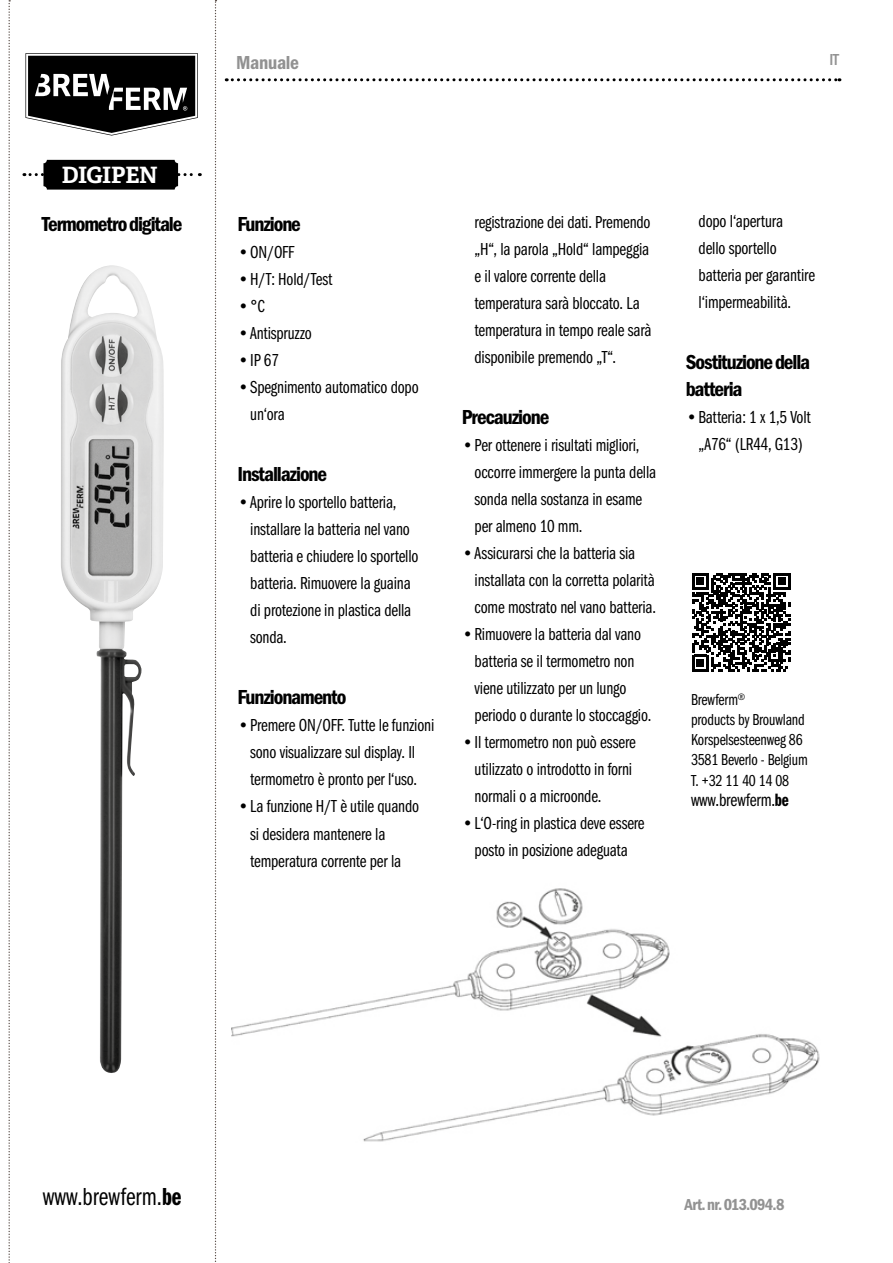
<style>
.page{position:relative;width:893px;height:1263px;background:#fff}
.page>*{position:absolute;margin:0;border:0;box-sizing:border-box;transform-origin:0 0}
.t1{font:25.5px "Franklin Gothic URW Com Boo";color:#000}
.t2{font:700 22.5px "Adelle PE";letter-spacing:-.02em;color:#fff}
.t3{font:21px/27px "Franklin Gothic URW Con Dem";letter-spacing:-.055em;color:#000}
.t4{font:19.5px "Franklin Gothic URW Con Dem";letter-spacing:-.015em;color:#929292}
.t5{font:18.45px "Franklin Gothic URW Com Boo";letter-spacing:-.01em;color:#000}
.t6{font:18px/27px "Franklin Gothic URW Com Boo";letter-spacing:-.01em;color:#000}
.t7{font:16.5px/20.1px "Franklin Gothic URW Com Boo";letter-spacing:-.01em;color:#000}
.t8{font:16.5px "Franklin Gothic URW Con Dem";letter-spacing:-.045em;color:#929292}
.t9{font:500 16.5px "Franklin Gothic URW Con";color:#929292}
.s1{font-family:"Franklin Gothic URW Com Dem"}
</style>
<div class="page">
<svg style="left:24px;top:173px;width:176px;height:3px"></svg>
<div style="left:43px;top:160px;width:135px;height:30px;background:#000;border-radius:3px"></div>
<svg style="left:25px;top:53px;width:173px;height:83px"></svg>
<svg style="left:215px;top:0;width:1px;height:1262px"></svg>
<svg style="left:9px;top:0;width:1px;height:1263px"></svg>
<img style="left:61px;top:265px;width:103px;height:808px">
<svg style="left:226px;top:78px;width:614px;height:3px"></svg>
<svg style="left:692px;top:573px;width:98px;height:98px"></svg>
<img style="left:231px;top:888px;width:589px;height:254px">
<p class="t4" style="left:236px;top:49px;width:65px">Manuale</p>
<p class="t9" style="left:829px;top:49px;width:11px">IT</p>
<p class="t2" style="left:62px;top:159px;width:98px">DIGIPEN</p>
<p class="t3" style="left:42px;top:209px;width:142px">Termometro digitale</p>
<p class="t3" style="left:237px;top:210px;width:65px">Funzione</p>
<p class="t6" style="left:237px;top:239px;width:58px">•ON/OFF</p>
<p class="t6" style="left:237px;top:266px;width:97px">•H/T: Hold/Test</p>
<p class="t6" style="left:237px;top:293px;width:29px">•°C</p>
<p class="t6" style="left:237px;top:320px;width:76px">•Antispruzzo</p>
<p class="t6" style="left:237px;top:347px;width:43px">•IP 67</p>
<p class="t6" style="left:250px;top:374px;width:170px;text-indent:-13px">•Spegnimento automatico dopo un‘ora</p>
<p class="t3" style="left:237px;top:460px;width:91px">Installazione</p>
<p class="t6" style="left:250px;top:489px;width:170px;text-indent:-13px">•Aprire lo sportello batteria, installare la batteria nel vano batteria e chiudere lo sportello batteria. Rimuovere la guaina di protezione in plastica della sonda.</p>
<p class="t3" style="left:237px;top:683px;width:110px">Funzionamento</p>
<p class="t6" style="left:237px;top:712px;width:198px;text-align:center">•Premere ON/OFF. Tutte le funzioni sono visualizzare sul display. Il termometro è pronto per l‘uso.</p>
<p class="t6" style="left:250px;top:793px;width:170px;text-indent:-13px">•La funzione H/T è utile quando si desidera mantenere la temperatura corrente per la</p>
<p class="t6" style="left:475px;top:208px;width:178px">registrazione dei dati. Premendo „H“, la parola „Hold“ lampeggia e il valore corrente della temperatura sarà bloccato. La temperatura in tempo reale sarà disponibile premendo „T“.</p>
<p class="t3" style="left:462px;top:402px;width:89px">Precauzione</p>
<p class="t6" style="left:475px;top:432px;width:183px;text-indent:-13px">•Per ottenere i risultati migliori, occorre immergere la punta della sonda nella sostanza in esame per almeno 10 mm.</p>
<p class="t6" style="left:475px;top:540px;width:183px;text-indent:-13px">•Assicurarsi che la batteria sia installata con la corretta polarità come mostrato nel vano batteria.</p>
<p class="t6" style="left:475px;top:621px;width:178px;text-indent:-13px">•Rimuovere la batteria dal vano batteria se il termometro non viene utilizzato per un lungo periodo o durante lo stoccaggio.</p>
<p class="t6" style="left:475px;top:729px;width:163px;text-indent:-13px">•Il termometro non può essere utilizzato o introdotto in forni normali o a microonde.</p>
<p class="t6" style="left:462px;top:810px;width:184px;text-align:center">•L‘O-ring in plastica deve essere posto in posizione adeguata</p>
<p class="t6" style="left:698px;top:208px;width:118px">dopo l‘apertura<br>dello sportello batteria per garantire l‘impermeabilità.</p>
<p class="t3" style="left:686px;top:348px;width:126px">Sostituzione della batteria</p>
<p class="t6" style="left:686px;top:404px;width:127px;text-align:center">•Batteria: 1 x 1,5 Volt „A76“ (LR44, G13)</p>
<p class="t7" style="left:691px;top:690px;width:118px">Brewferm<sup>®<br></sup>products by Brouwland<br>Korspelsesteenweg 86<br>3581 Beverlo - Belgium<br>T. +32 11 40 14 08</p>
<p class="t5" style="left:691px;top:790px;width:99px">www.brewferm.<span class="s1">be</span></p>
<h1 class="t1" style="left:43px;top:1183px;width:140px">www.brewferm.<span class="s1">be</span></h1>
<p class="t8" style="left:684px;top:1193px;width:101px">Art. nr. 013.094.8</p>
</div>
